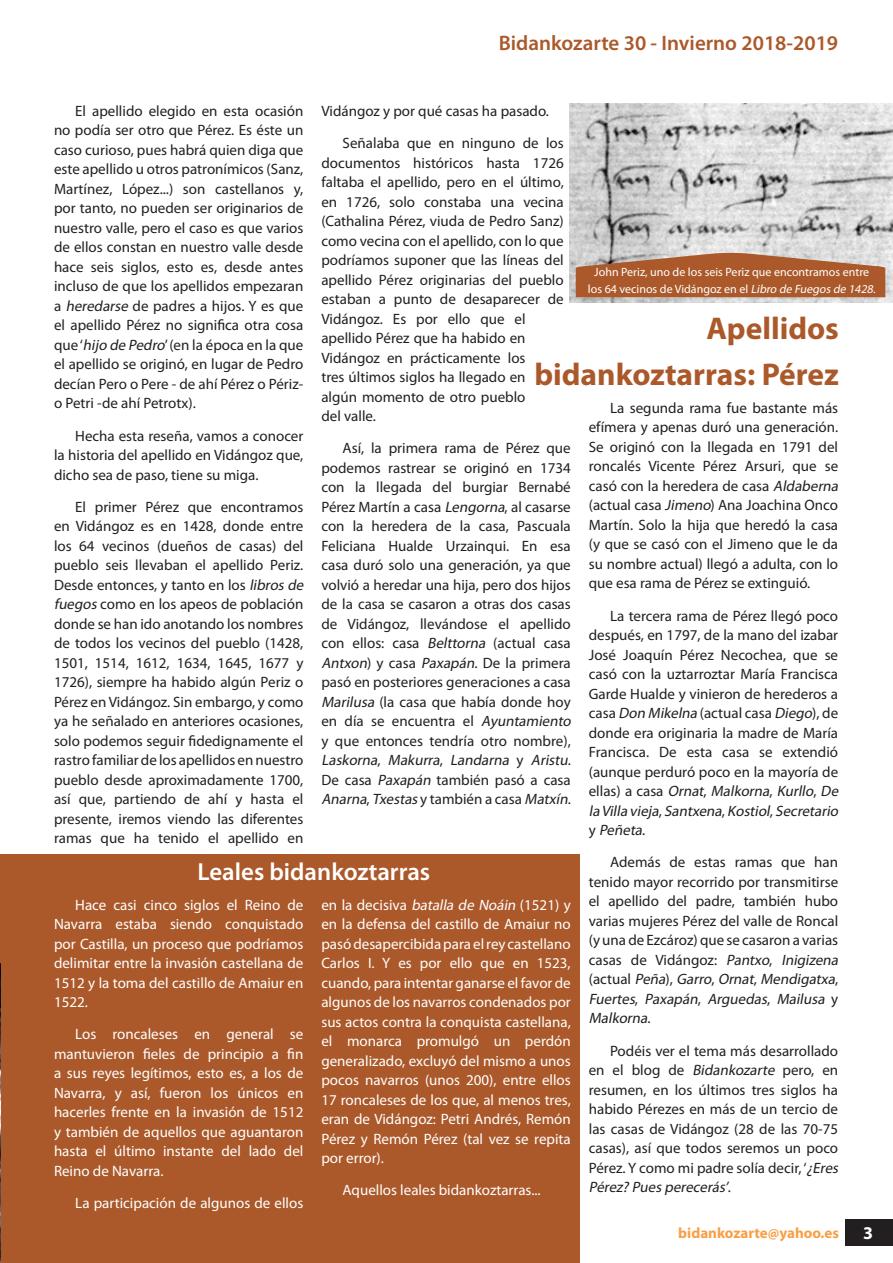
<style>
.page{position:relative;width:893px;height:1263px;background:#fff}
.page>*{position:absolute;margin:0;border:0;box-sizing:border-box;transform-origin:0 0}
.Head_2{font:700 31.5px/46.5px "Myriad Pro";color:#ab592a;text-align:right}
.Head_2_reverse{font:600 24.75px "Myriad Pro";color:#fff}
.Subheading{font:600 21px "Myriad Pro";color:#ab592a}
.t1{font:700 18px "Myriad Pro";color:#fff}
.Body{font:15px/19.5px "Myriad Pro";color:#231f20}
.Body-2{font:15px/19.5px "Myriad Pro";color:#fff;text-align:justify}
.t2{font:700 15px "Myriad Pro";color:#f89f44}
.t3{font:12px/16.5px "Myriad Pro";color:#fff;text-align:center}
.s1{font-style:italic}
</style>
<div class="page">
<div style="left:1px;top:855px;width:579px;height:408px;background:#ab592a"></div>
<div style="left:846px;top:1219px;width:47px;height:26px;background:#231f20"></div>
<img style="left:569px;top:104px;width:324px;height:199px">
<svg style="left:576px;top:253px;width:309px;height:44px"></svg>
<img style="left:0;top:963px;width:1px;height:299px">
<p class="Subheading" style="left:499px;top:29px;width:341px">Bidankozarte 30 - Invierno 2018-2019</p>
<p class="Body" style="left:54px;top:101px;width:251px;text-align:justify;text-indent:21px">El apellido elegido en esta ocasión no podía ser otro que Pérez. Es éste un caso curioso, pues habrá quien diga que este apellido u otros patronímicos (Sanz, Martínez, López...) son castellanos y, por tanto, no pueden ser originarios de nuestro valle, pero el caso es que varios de ellos constan en nuestro valle desde hace seis siglos, esto es, desde antes incluso de que los apellidos empezaran a <span class="s1">heredarse</span> de padres a hijos. Y es que el apellido Pérez no significa otra cosa que ‘<span class="s1">hijo de Pedro</span>’ (en la época en la que el apellido se originó, en lugar de Pedro decían Pero o Pere - de ahí Pérez o Périz&shy;o Petri -de ahí Petrotx).</p>
<p class="Body" style="left:54px;top:425px;width:251px;text-align:justify;text-indent:21px">Hecha esta reseña, vamos a conocer la historia del apellido en Vidángoz que, dicho sea de paso, tiene su miga.</p>
<p class="Body" style="left:54px;top:497px;width:254px;text-indent:21px">El primer Pérez que encontramos en Vidángoz es en 1428, donde entre los 64 vecinos (dueños de casas) del pueblo seis llevaban el apellido Periz.<br>Desde entonces, y tanto en los <span class="s1">libros de fuegos</span> como en los apeos de población donde se han ido anotando los nombres de todos los vecinos del pueblo (1428, 1501, 1514, 1612, 1634, 1645, 1677 y 1726), siempre ha habido algún Periz o Pérez en Vidángoz. Sin embargo, y como ya he señalado en anteriores ocasiones, solo podemos seguir fidedignamente el rastro familiar de los apellidos en nuestro pueblo desde aproximadamente 1700, así que, partiendo de ahí y hasta el presente, iremos viendo las diferentes ramas que ha tenido el apellido en</p>
<p class="Body" style="left:321px;top:101px;width:229px">Vidángoz y por qué casas ha pasado.</p>
<p class="Body" style="left:321px;top:133px;width:244px;text-indent:21px">Señalaba que en ninguno de los documentos históricos hasta 1726 faltaba el apellido, pero en el último, en 1726, solo constaba una vecina (Cathalina Pérez, viuda de Pedro Sanz) como vecina con el apellido, con lo que podríamos suponer que las líneas del apellido Pérez originarias del pueblo estaban a punto de desaparecer de<br>Vidángoz. Es por ello que el apellido Pérez que ha habido en<br>Vidángoz en prácticamente los<br>tres últimos siglos ha llegado en algún momento de otro pueblo<br>del valle.</p>
<p class="Body" style="left:321px;top:438px;width:254px;text-indent:21px">Así, la primera rama de Pérez que podemos rastrear se originó en 1734 con la llegada del burgiar Bernabé Pérez Martín a casa <span class="s1">Lengorna</span>, al casarse con la heredera de la casa, Pascuala Feliciana Hualde Urzainqui. En esa casa duró solo una generación, ya que volvió a heredar una hija, pero dos hijos de la casa se casaron a otras dos casas de Vidángoz, llevándose el apellido con ellos: casa <span class="s1">Belttorna</span> (actual casa <span class="s1">Antxon</span>) y c a s a <span class="s1">Paxapán</span>. D e l a p r i m e ra pasó en posteriores generaciones a casa <span class="s1">Marilusa</span> (la casa que había donde hoy en día se encuentra el <span class="s1">Ayuntamiento </span>y que entonces tendría otro nombre), <span class="s1">Laskorna</span>, <span class="s1">Makurra</span>, <span class="s1">Landarna</span> y <span class="s1">Aristu</span>.<br>De casa <span class="s1">Paxapán</span> también pasó a casa <span class="s1">Anarna</span>, <span class="s1">Txestas</span> y t a m b i é n a c a s a <span class="s1">Matxín</span>.</p>
<p class="t3" style="left:588px;top:264px;width:289px">John Periz, uno de los seis Periz que encontramos entre los 64 vecinos de Vidángoz en el <span class="s1">Libro de Fuegos de 1428</span>.</p>
<p class="Head_2" style="left:534px;top:304px;width:306px">Apellidos bidankoztarras: Pérez</p>
<p class="Body" style="left:589px;top:398px;width:254px;text-indent:21px">La segunda rama fue bastante más efímera y apenas duró una generación.<br>Se originó con la llegada en 1791 del roncalés Vicente Pérez Arsuri, que se casó con la heredera de casa <span class="s1">Aldaberna </span>(actual casa <span class="s1">Jimeno</span>) Ana Joachina Onco Martín. Solo la hija que heredó la casa (y que se casó con el Jimeno que le da su nombre actual) llegó a adulta, con lo que esa rama de Pérez se extinguió.</p>
<p class="Body" style="left:589px;top:605px;width:254px;text-indent:21px">La tercera rama de Pérez llegó poco después, en 1797, de la mano del izabar José Joaquín Pérez Necochea, que se casó con la uztarroztar María Francisca Garde Hualde y vinieron de herederos a casa <span class="s1">Don Mikelna</span> (actual casa <span class="s1">Diego</span>), de donde era originaria la madre de María Francisca. De esta casa se extendió (aunque perduró poco en la mayoría de e l l a s ) a c a s a <span class="s1">Ornat</span>, <span class="s1">Malkorna</span>, <span class="s1">Kurllo</span>, <span class="s1">De la Villa vieja</span>, <span class="s1">Santxena</span>, <span class="s1">Kostiol</span>, <span class="s1">Secretario </span>y <span class="s1">Peñeta</span>.</p>
<p class="Body" style="left:589px;top:852px;width:254px;text-indent:21px">Además de estas ramas que han tenido mayor recorrido por transmitirse el apellido del padre, también hubo varias mujeres Pérez del valle de Roncal (y una de Ezcároz) que se casaron a varias ca s a s d e Vi d á n g oz: <span class="s1">Pantxo</span>, <span class="s1">Inigizena </span>( a c t u a l <span class="s1">Peña</span>) , <span class="s1">Garro</span>, <span class="s1">Ornat</span>, <span class="s1">Mendigatxa</span>, <span class="s1">Fuertes</span>, <span class="s1">Paxapán</span>, <span class="s1">Arguedas</span>, <span class="s1">Mailusa</span> y <span class="s1">Malkorna</span>.</p>
<p class="Body" style="left:589px;top:1040px;width:254px;text-indent:21px">Podéis ver el tema más desarrollado en el blog de <span class="s1">Bidankozarte</span> pero, en resumen, en los últimos tres siglos ha habido Pérezes en más de un tercio de las casas de Vidángoz (28 de las 70-75 casas), así que todos seremos un poco Pérez. Y como mi padre solía decir, ‘<span class="s1">¿Eres Pérez? Pues perecerás’</span>.</p>
<p class="t2" style="left:678px;top:1223px;width:162px">bidankozarte@yahoo.es</p>
<p class="t1" style="left:863px;top:1221px;width:11px">3</p>
<p class="Head_2_reverse" style="left:198px;top:856px;width:234px">Leales bidankoztarras</p>
<p class="Body-2" style="left:54px;top:894px;width:251px;text-indent:21px">Hace casi cinco siglos el Reino de Navarra estaba siendo conquistado por Castilla, un proceso que podríamos delimitar entre la invasión castellana de 1512 y la toma del castillo de Amaiur en 1522.</p>
<p class="Body-2" style="left:54px;top:1024px;width:251px;text-indent:21px">Los roncaleses en general se mantuvieron fieles de principio a fin a sus reyes legítimos, esto es, a los de Navarra, y así, fueron los únicos en hacerles frente en la invasión de 1512 y también de aquellos que aguantaron hasta el último instante del lado del Reino de Navarra.</p>
<p class="Body-2" style="left:75px;top:1193px;width:230px">La participación de algunos de ellos</p>
<p class="Body-2" style="left:321px;top:894px;width:251px">en la decisiva <span class="s1">batalla de Noáin</span> (1521) y en la defensa del castillo de Amaiur no pasó desapercibida para el rey castellano Carlos I. Y es por ello que en 1523, cuando, para intentar ganarse el favor de algunos de los navarros condenados por sus actos contra la conquista castellana, el monarca promulgó un perdón generalizado, excluyó del mismo a unos pocos navarros (unos 200), entre ellos 17 roncaleses de los que, al menos tres, eran de Vidángoz: Petri Andrés, Remón Pérez y Remón Pérez (tal vez se repita por error).</p>
<p class="Body-2" style="left:343px;top:1180px;width:200px">Aquellos leales bidankoztarras...</p>
</div>
